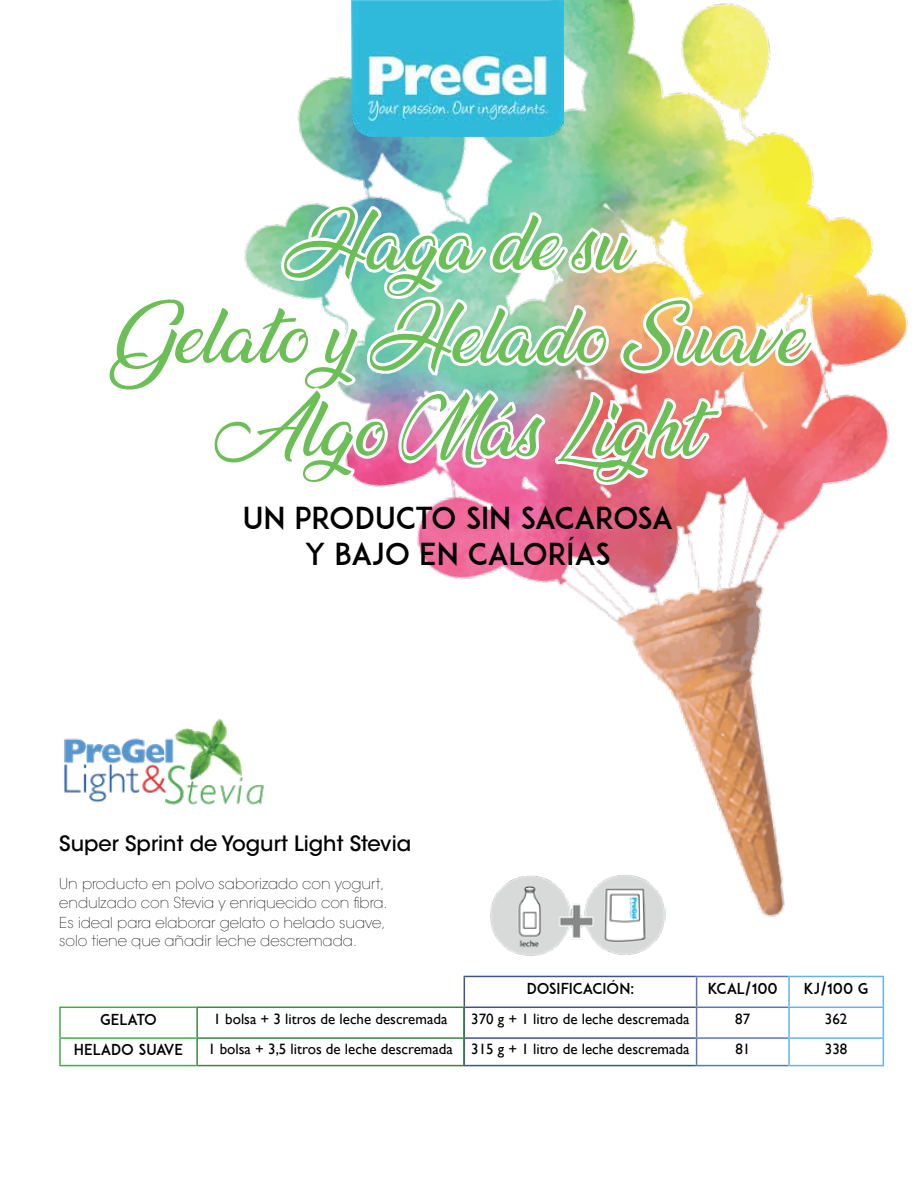
<style>
.page{position:relative;width:918px;height:1188px;background:#fff}
.page>*{position:absolute;margin:0;border:0;box-sizing:border-box;transform-origin:0 0}
.t1{font:67.5px/93px "Ananda";color:#6cbf56;text-align:center}
.t2{font:30px/36px "ADAM.CGPRO";letter-spacing:-.01em;color:#000;text-align:center}
.t3{font:500 21px "ITC Avant Garde Std";color:#000}
.t4{font:200 15px/19.5px "ITC Avant Garde Std";color:#000}
.t5{font:15px "Gill Sans";color:#000}
.t6{font:15px "ADAM.CGPRO";color:#000}
</style>
<div class="page">
<img style="left:297px;top:0;width:611px;height:987px">
<img style="left:64px;top:718px;width:200px;height:87px">
<img style="left:489px;top:873px;width:176px;height:84px">
<img style="left:244px;top:196px;width:574px;height:490px">
<img style="left:352px;top:0;width:212px;height:137px">
<svg style="left:464px;top:976px;width:420px;height:90px"></svg>
<hr style="left:788px;top:1037px;width:96px;height:2px;background:#64b5e5">
<hr style="left:788px;top:976px;width:96px;height:1px;background:#64b5e5">
<hr style="left:788px;top:977px;width:2px;height:30px;background:#64b5e5">
<hr style="left:883px;top:977px;width:1px;height:30px;background:#64b5e5">
<hr style="left:788px;top:1007px;width:96px;height:1px;background:#64b5e5">
<hr style="left:59px;top:1007px;width:137px;height:1px;background:#41ad49">
<hr style="left:59px;top:1008px;width:2px;height:29px;background:#41ad49">
<hr style="left:59px;top:1037px;width:137px;height:2px;background:#41ad49">
<hr style="left:59px;top:1039px;width:2px;height:26px;background:#41ad49">
<hr style="left:59px;top:1065px;width:137px;height:1px;background:#41ad49">
<hr style="left:196px;top:1007px;width:269px;height:1px;background:#3f8345">
<hr style="left:196px;top:1008px;width:2px;height:29px;background:#3f8345">
<hr style="left:463px;top:1008px;width:2px;height:29px;background:#3f8345">
<hr style="left:196px;top:1037px;width:269px;height:2px;background:#3f8345">
<hr style="left:196px;top:1039px;width:2px;height:26px;background:#3f8345">
<hr style="left:463px;top:1039px;width:2px;height:26px;background:#3f8345">
<hr style="left:196px;top:1065px;width:269px;height:1px;background:#3f8345">
<h1 class="t1" style="left:110px;top:200px;width:697px">Haga de su<br>Gelato y Helado Suave<br>Algo Más Light</h1>
<h2 class="t2" style="left:243px;top:500px;width:432px">UN PRODUCTO SIN SACAROSA<br>Y BAJO EN CALORÍAS</h2>
<h3 class="t3" style="left:59px;top:831px;width:353px">Super Sprint de Yogurt Light Stevia</h3>
<p class="t4" style="left:59px;top:874px;width:330px">Un producto en polvo saborizado con yogurt, endulzado con Stevia y enriquecido con fibra.<br>Es ideal para elaborar gelato o helado suave,</p>
<p class="t4" style="left:59px;top:932px;width:299px">solo tiene que añadir leche descremada.</p>
<p class="t6" style="left:100px;top:1010px;width:58px">GELATO</p>
<p class="t5" style="left:214px;top:1010px;width:235px">1 bolsa + 3 litros de leche descremada</p>
<p class="t6" style="left:74px;top:1041px;width:111px">HELADO SUAVE</p>
<p class="t5" style="left:208px;top:1041px;width:246px">1 bolsa + 3,5 litros de leche descremada</p>
<p class="t6" style="left:527px;top:979px;width:109px">DOSIFICACIÓN:</p>
<p class="t6" style="left:708px;top:979px;width:71px">KCAL/100</p>
<p class="t6" style="left:804px;top:979px;width:66px">KJ/100 G</p>
<p class="t5" style="left:471px;top:1010px;width:220px">370 g + 1 litro de leche descremada</p>
<p class="t5" style="left:735px;top:1010px;width:16px">87</p>
<p class="t5" style="left:825px;top:1010px;width:24px">362</p>
<p class="t5" style="left:471px;top:1041px;width:220px">315 g + 1 litro de leche descremada</p>
<p class="t5" style="left:735px;top:1041px;width:16px">81</p>
<p class="t5" style="left:825px;top:1041px;width:24px">338</p>
</div>
